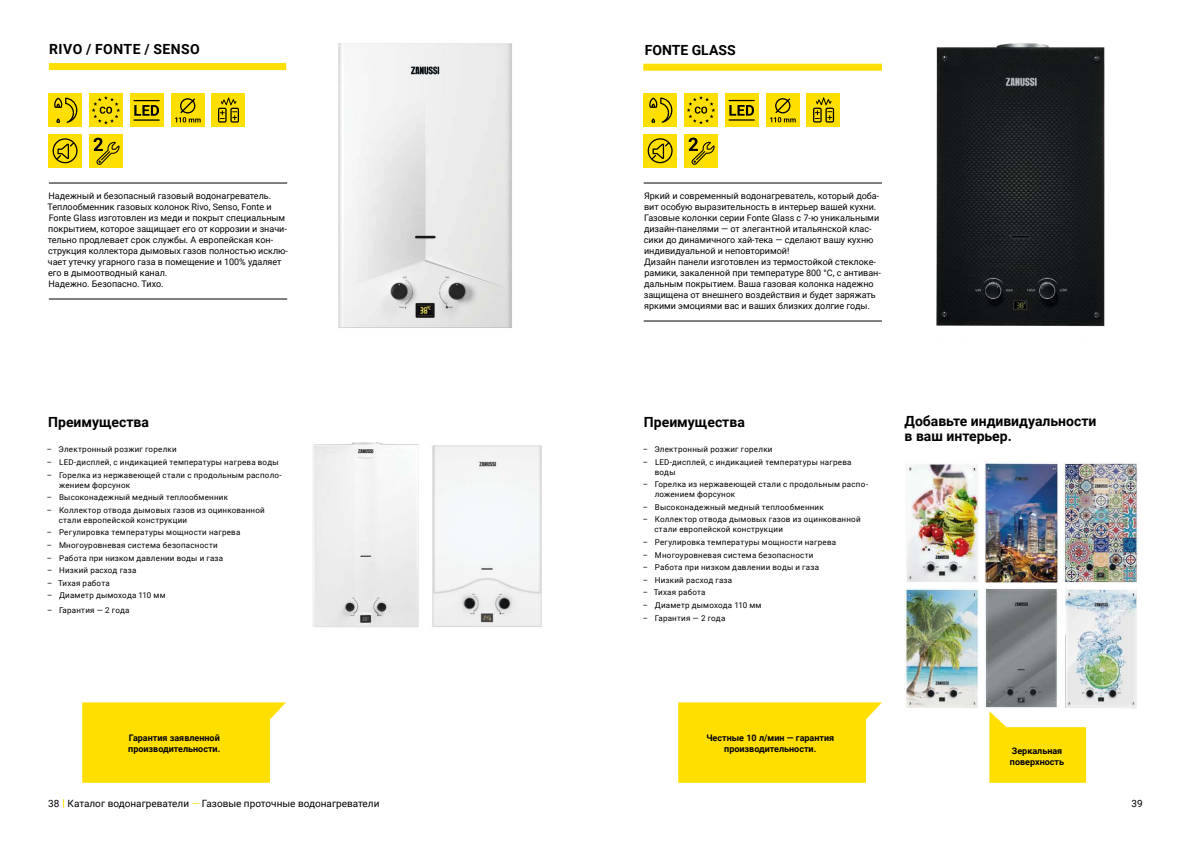
<style>
.page{position:relative;width:1191px;height:842px;background:#fff}
.page>*{position:absolute;margin:0;border:0;box-sizing:border-box;transform-origin:0 0}
.t1{font:700 14px/15px "Roboto";color:#000}
.t2{font:700 14px "Roboto";letter-spacing:.035em;color:#000}
.t3{font:10px "Roboto";color:#000}
.t4{font:9px/11px "Roboto";color:#000}
.t5{font:700 9px/11px "Roboto";color:#000}
.t6{font:8px/10px "Roboto";letter-spacing:.025em;color:#000}
.s1{color:#ffdf00}
</style>
<div class="page">
<svg style="left:82px;top:702px;width:204px;height:81px;background:#ffe114"></svg>
<img style="left:338px;top:43px;width:174px;height:285px">
<div style="left:48px;top:93px;width:34px;height:34px;background:#ffdf00"></div>
<svg style="left:54px;top:98px;width:24px;height:25px"></svg>
<div style="left:89px;top:93px;width:34px;height:34px;background:#ffdf00"></div>
<svg style="left:92px;top:96px;width:28px;height:28px"></svg>
<div style="left:130px;top:93px;width:34px;height:34px;background:#ffdf00"></div>
<hr style="left:133px;top:119px;width:27px;height:2px;background:#000">
<svg style="left:133px;top:100px;width:27px;height:16px"></svg>
<div style="left:171px;top:93px;width:34px;height:34px;background:#ffdf00"></div>
<svg style="left:175px;top:98px;width:26px;height:24px"></svg>
<div style="left:211px;top:93px;width:34px;height:34px;background:#ffdf00"></div>
<svg style="left:218px;top:97px;width:21px;height:26px"></svg>
<div style="left:48px;top:134px;width:34px;height:34px;background:#ffdf00"></div>
<svg style="left:53px;top:138px;width:25px;height:25px"></svg>
<div style="left:89px;top:134px;width:34px;height:34px;background:#ffdf00"></div>
<svg style="left:94px;top:138px;width:25px;height:27px"></svg>
<div style="left:49px;top:63px;width:237px;height:7px;background:#ffdf00"></div>
<img style="left:312px;top:442px;width:107px;height:185px">
<img style="left:432px;top:445px;width:110px;height:182px">
<hr style="left:49px;top:183px;width:238px;height:1px;background:#000">
<hr style="left:49px;top:299px;width:238px;height:1px;background:#000">
<svg style="left:678px;top:702px;width:204px;height:81px;background:#ffe114"></svg>
<img style="left:936px;top:43px;width:169px;height:284px">
<img style="left:1063px;top:463px;width:75px;height:120px">
<img style="left:906px;top:464px;width:73px;height:118px">
<img style="left:984px;top:462px;width:74px;height:121px">
<img style="left:1065px;top:589px;width:72px;height:120px">
<img style="left:985px;top:589px;width:73px;height:120px">
<img style="left:904px;top:588px;width:75px;height:120px">
<svg style="left:989px;top:711px;width:97px;height:72px"></svg>
<div style="left:643px;top:64px;width:239px;height:7px;background:#ffdf00"></div>
<div style="left:643px;top:93px;width:34px;height:34px;background:#ffdf00"></div>
<svg style="left:649px;top:98px;width:24px;height:25px"></svg>
<div style="left:684px;top:93px;width:34px;height:34px;background:#ffdf00"></div>
<svg style="left:687px;top:96px;width:28px;height:28px"></svg>
<div style="left:725px;top:93px;width:33px;height:34px;background:#ffdf00"></div>
<hr style="left:728px;top:119px;width:27px;height:2px;background:#000">
<svg style="left:728px;top:100px;width:27px;height:16px"></svg>
<div style="left:766px;top:93px;width:33px;height:34px;background:#ffdf00"></div>
<svg style="left:770px;top:98px;width:25px;height:24px"></svg>
<div style="left:806px;top:93px;width:34px;height:34px;background:#ffdf00"></div>
<svg style="left:813px;top:97px;width:21px;height:26px"></svg>
<div style="left:643px;top:134px;width:34px;height:34px;background:#ffdf00"></div>
<svg style="left:647px;top:138px;width:25px;height:25px"></svg>
<div style="left:684px;top:134px;width:34px;height:34px;background:#ffdf00"></div>
<svg style="left:688px;top:138px;width:26px;height:27px"></svg>
<hr style="left:643px;top:183px;width:239px;height:1px;background:#000">
<hr style="left:643px;top:321px;width:239px;height:1px;background:#000">
<h1 class="t2" style="left:49px;top:39px;width:152px">RIVO / FONTE / SENSO</h1>
<h1 class="t1" style="left:644px;top:42px;width:92px">FONTE GLASS</h1>
<p class="t4" style="left:47px;top:190px;width:242px">Надежный и безопасный газовый водонагреватель.<br>Теплообменник газовых колонок Rivo, Senso, Fonte и Fonte Glass изготовлен из меди и покрыт специальным покрытием, которое защищает его от коррозии и значи&shy;тельно продлевает срок службы. А европейская кон&shy;струкция коллектора дымовых газов полностью исклю&shy;чает утечку угарного газа в помещение и 100% удаляет его в дымоотводный канал.<br>Надежно. Безопасно. Тихо.</p>
<p class="t4" style="left:644px;top:190px;width:239px">Яркий и современный водонагреватель, который доба&shy;вит особую выразительность в интерьер вашей кухни.<br>Газовые колонки серии Fonte Glass с 7-ю уникальными дизайн-панелями — от элегантной итальянской клас&shy;сики до динамичного хай-тека — сделают вашу кухню индивидуальной и неповторимой!<br>Дизайн панели изготовлен из термостойкой стеклоке&shy;рамики, закаленной при температуре 800 °С, с антиван&shy;дальным покрытием. Ваша газовая колонка надежно защищена от внешнего воздействия и будет заряжать яркими эмоциями вас и ваших близких долгие годы.</p>
<h1 class="t1" style="left:48px;top:414px;width:102px">Преимущества</h1>
<p class="t6" style="left:47px;top:444px;width:131px">– Электронный розжиг горелки</p>
<p class="t6" style="left:47px;top:457px;width:233px">– LED-дисплей, с индикацией температуры нагрева воды</p>
<p class="t6" style="left:59px;top:470px;width:224px;text-indent:-12px">– Горелка из нержавеющей стали с продольным располо&shy;жением форсунок</p>
<p class="t6" style="left:47px;top:492px;width:182px">– Высоконадежный медный теплообменник</p>
<p class="t6" style="left:59px;top:505px;width:208px;text-indent:-12px">– Коллектор отвода дымовых газов из оцинкованной стали европейской конструкции</p>
<p class="t6" style="left:47px;top:527px;width:195px">– Регулировка температуры мощности нагрева</p>
<p class="t6" style="left:47px;top:540px;width:172px">– Многоуровневая система безопасности</p>
<p class="t6" style="left:47px;top:553px;width:178px">– Работа при низком давлении воды и газа</p>
<p class="t6" style="left:47px;top:565px;width:91px">– Низкий расход газа</p>
<p class="t6" style="left:47px;top:578px;width:64px">– Тихая работа</p>
<p class="t6" style="left:47px;top:590px;width:120px">– Диаметр дымохода 110 мм</p>
<p class="t6" style="left:47px;top:605px;width:84px">– Гарантия — 2 года</p>
<h1 class="t1" style="left:644px;top:414px;width:102px">Преимущества</h1>
<p class="t6" style="left:642px;top:444px;width:131px">– Электронный розжиг горелки</p>
<p class="t6" style="left:655px;top:457px;width:198px;text-indent:-12px">– LED-дисплей, с индикацией температуры нагрева воды</p>
<p class="t6" style="left:654px;top:479px;width:215px;text-indent:-12px">– Горелка из нержавеющей стали с продольным распо&shy;ложением форсунок</p>
<p class="t6" style="left:642px;top:502px;width:182px">– Высоконадежный медный теплообменник</p>
<p class="t6" style="left:654px;top:515px;width:208px;text-indent:-12px">– Коллектор отвода дымовых газов из оцинкованной стали европейской конструкции</p>
<p class="t6" style="left:643px;top:537px;width:195px">– Регулировка температуры мощности нагрева</p>
<p class="t6" style="left:643px;top:550px;width:172px">– Многоуровневая система безопасности</p>
<p class="t6" style="left:643px;top:562px;width:178px">– Работа при низком давлении воды и газа</p>
<p class="t6" style="left:643px;top:575px;width:91px">– Низкий расход газа</p>
<p class="t6" style="left:643px;top:588px;width:64px">– Тихая работа</p>
<p class="t6" style="left:643px;top:600px;width:120px">– Диаметр дымохода 110 мм</p>
<p class="t6" style="left:643px;top:613px;width:84px">– Гарантия — 2 года</p>
<h1 class="t1" style="left:904px;top:413px;width:193px">Добавьте индивидуальности в ваш интерьер.</h1>
<p class="t5" style="left:128px;top:732px;width:94px">Гарантия заявленной производительности.</p>
<p class="t5" style="left:706px;top:732px;width:129px;text-align:center">Честные 10 л/мин — гарантия производительности.</p>
<p class="t5" style="left:1010px;top:745px;width:56px">Зеркальная поверхность</p>
<p class="t3" style="left:48px;top:796px;width:13px">38</p>
<p class="t3" style="left:1131px;top:798px;width:13px">39</p>
<p class="t3" style="left:68px;top:796px;width:313px">Каталог водонагреватели <span class="s1">—</span> Газовые проточные водонагреватели</p>
</div>
